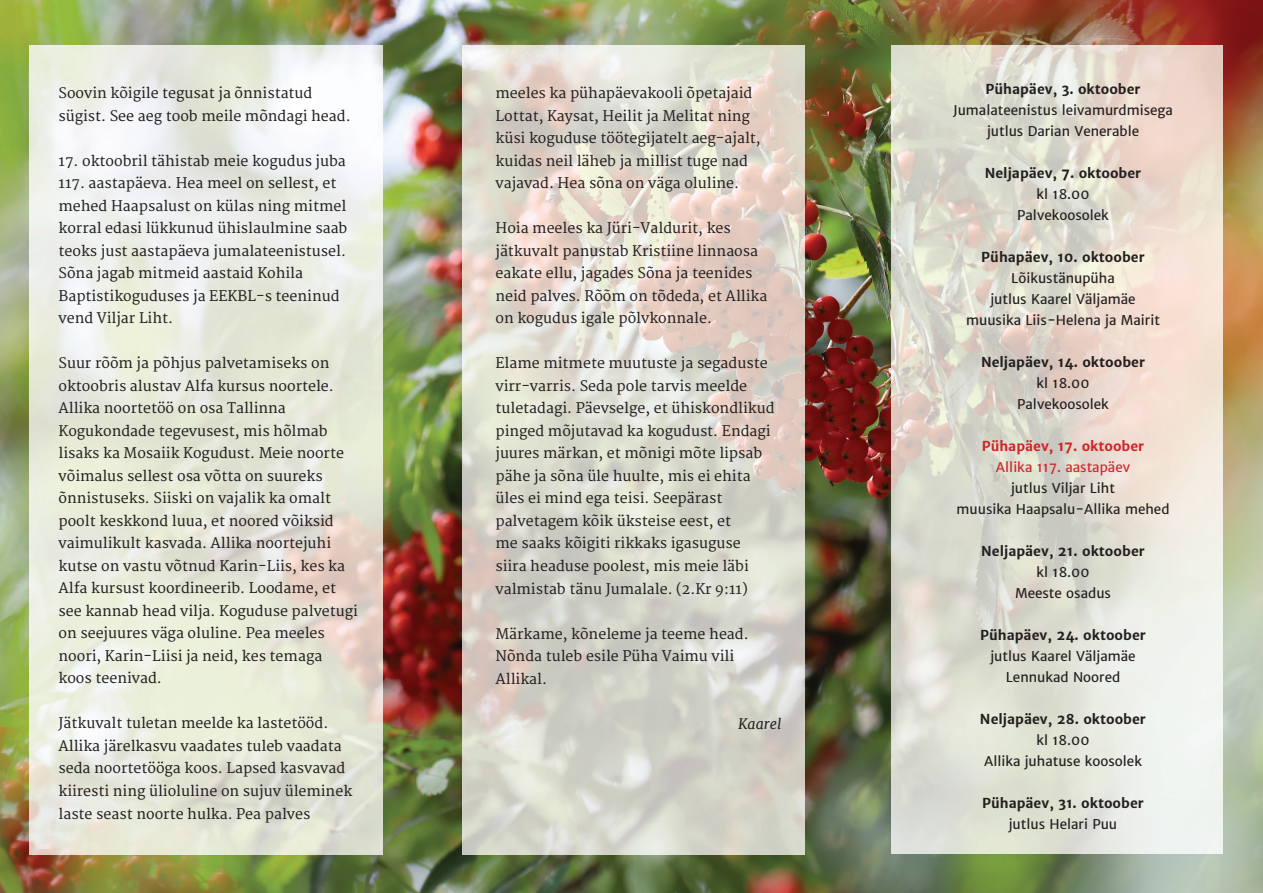
<style>
.page{position:relative;width:1263px;height:893px;background:#fff}
.page>*{position:absolute;margin:0;border:0;box-sizing:border-box;transform-origin:0 0}
.t1{font:14.25px/22.5px "Merriweather";color:#231f20}
.t2{font:italic 14.25px "Merriweather";color:#231f20}
.t3{font:13.5px/21px "Merriweather Sans";color:#231f20;text-align:center}
.t4{font:700 13.5px "Merriweather Sans";color:#231f20}
.t5{font:700 13.5px "Merriweather Sans";color:#d1232a}
.t6{font:13.5px "Merriweather Sans";color:#d1232a}
</style>
<div class="page">
<img style="left:0;top:0;width:1263px;height:893px">
<img style="left:462px;top:45px;width:342px;height:809px">
<img style="left:30px;top:45px;width:353px;height:809px">
<img style="left:892px;top:45px;width:330px;height:808px">
<p class="t1" style="left:58px;top:83px;width:294px">Soovin kõigile tegusat ja õnnistatud sügist. See aeg toob meile mõndagi head.</p>
<p class="t1" style="left:58px;top:150px;width:290px">17. oktoobril tähistab meie kogudus juba 117. aastapäeva. Hea meel on sellest, et mehed Haapsalust on külas ning mitmel korral edasi lükkunud ühislaulmine saab teoks just aastapäeva jumalateenistusel.<br>Sõna jagab mitmeid aastaid Kohila Baptistikoguduses ja EEKBL-s teeninud vend Viljar Liht.</p>
<p class="t1" style="left:58px;top:353px;width:301px">Suur rõõm ja põhjus palvetamiseks on oktoobris alustav Alfa kursus noortele.<br>Allika noortetöö on osa Tallinna Kogukondade tegevusest, mis hõlmab lisaks ka Mosaiik Kogudust. Meie noorte võimalus sellest osa võtta on suureks õnnistuseks. Siiski on vajalik ka omalt poolt keskkond luua, et noored võiksid vaimulikult kasvada. Allika noortejuhi kutse on vastu võtnud Karin-Liis, kes ka Alfa kursust koordineerib. Loodame, et see kannab head vilja. Koguduse palvetugi on seejuures väga oluline. Pea meeles noori, Karin-Liisi ja neid, kes temaga koos teenivad.</p>
<p class="t1" style="left:58px;top:713px;width:295px">Jätkuvalt tuletan meelde ka lastetööd.<br>Allika järelkasvu vaadates tuleb vaadata seda noortetööga koos. Lapsed kasvavad kiiresti ning ülioluline on sujuv üleminek laste seast noorte hulka. Pea palves</p>
<p class="t1" style="left:495px;top:83px;width:267px">meeles ka pühapäevakooli õpetajaid Lottat, Kaysat, Heilit ja Melitat ning küsi koguduse töötegijatelt aeg-ajalt, kuidas neil läheb ja millist tuge nad vajavad. Hea sõna on väga oluline.</p>
<p class="t1" style="left:495px;top:218px;width:273px">Hoia meeles ka Jüri-Valdurit, kes jätkuvalt panustab Kristiine linnaosa eakate ellu, jagades Sõna ja teenides neid palves. Rõõm on tõdeda, et Allika on kogudus igale põlvkonnale.</p>
<p class="t1" style="left:495px;top:353px;width:280px">Elame mitmete muutuste ja segaduste virr-varris. Seda pole tarvis meelde tuletadagi. Päevselge, et ühiskondlikud pinged mõjutavad ka kogudust. Endagi juures märkan, et mõnigi mõte lipsab pähe ja sõna üle huulte, mis ei ehita üles ei mind ega teisi. Seepärast palvetagem kõik üksteise eest, et<br>me saaks kõigiti rikkaks igasuguse siira headuse poolest, mis meie läbi valmistab tänu Jumalale. (2.Kr 9:11)</p>
<p class="t1" style="left:495px;top:623px;width:255px">Märkame, kõneleme ja teeme head.<br>Nõnda tuleb esile Püha Vaimu vili<br>Allikal.</p>
<p class="t2" style="left:738px;top:715px;width:45px">Kaarel</p>
<p class="t4" style="left:985px;top:81px;width:157px">Pühapäev, 3. oktoober</p>
<p class="t3" style="left:953px;top:100px;width:222px">Jumalateenistus leivamurdmisega jutlus Darian Venerable</p>
<p class="t4" style="left:985px;top:165px;width:158px">Neljapäev, 7. oktoober</p>
<p class="t3" style="left:1017px;top:184px;width:93px">kl 18.00<br>Palvekoosolek</p>
<p class="t4" style="left:981px;top:249px;width:165px">Pühapäev, 10. oktoober</p>
<p class="t3" style="left:966px;top:268px;width:195px">Lõikustänupüha<br>jutlus Kaarel Väljamäe muusika Liis-Helena ja Mairit</p>
<p class="t4" style="left:981px;top:354px;width:166px">Neljapäev, 14. oktoober</p>
<p class="t3" style="left:1017px;top:373px;width:93px">kl 18.00<br>Palvekoosolek</p>
<p class="t5" style="left:982px;top:438px;width:164px">Pühapäev, 17. oktoober</p>
<p class="t6" style="left:996px;top:459px;width:136px">Allika 117. aastapäev</p>
<p class="t3" style="left:956px;top:478px;width:214px">jutlus Viljar Liht<br>muusika Haapsalu-Allika mehed</p>
<p class="t4" style="left:981px;top:543px;width:165px">Neljapäev, 21. oktoober</p>
<p class="t3" style="left:1015px;top:562px;width:97px">kl 18.00<br>Meeste osadus</p>
<p class="t4" style="left:980px;top:627px;width:167px">Pühapäev, 24. oktoober</p>
<p class="t3" style="left:990px;top:646px;width:147px">jutlus Kaarel Väljamäe<br>Lennukad Noored</p>
<p class="t4" style="left:980px;top:711px;width:168px">Neljapäev, 28. oktoober</p>
<p class="t3" style="left:984px;top:730px;width:159px">kl 18.00<br>Allika juhatuse koosolek</p>
<p class="t4" style="left:982px;top:795px;width:163px">Pühapäev, 31. oktoober</p>
<p class="t3" style="left:1009px;top:814px;width:110px">jutlus Helari Puu</p>
</div>
